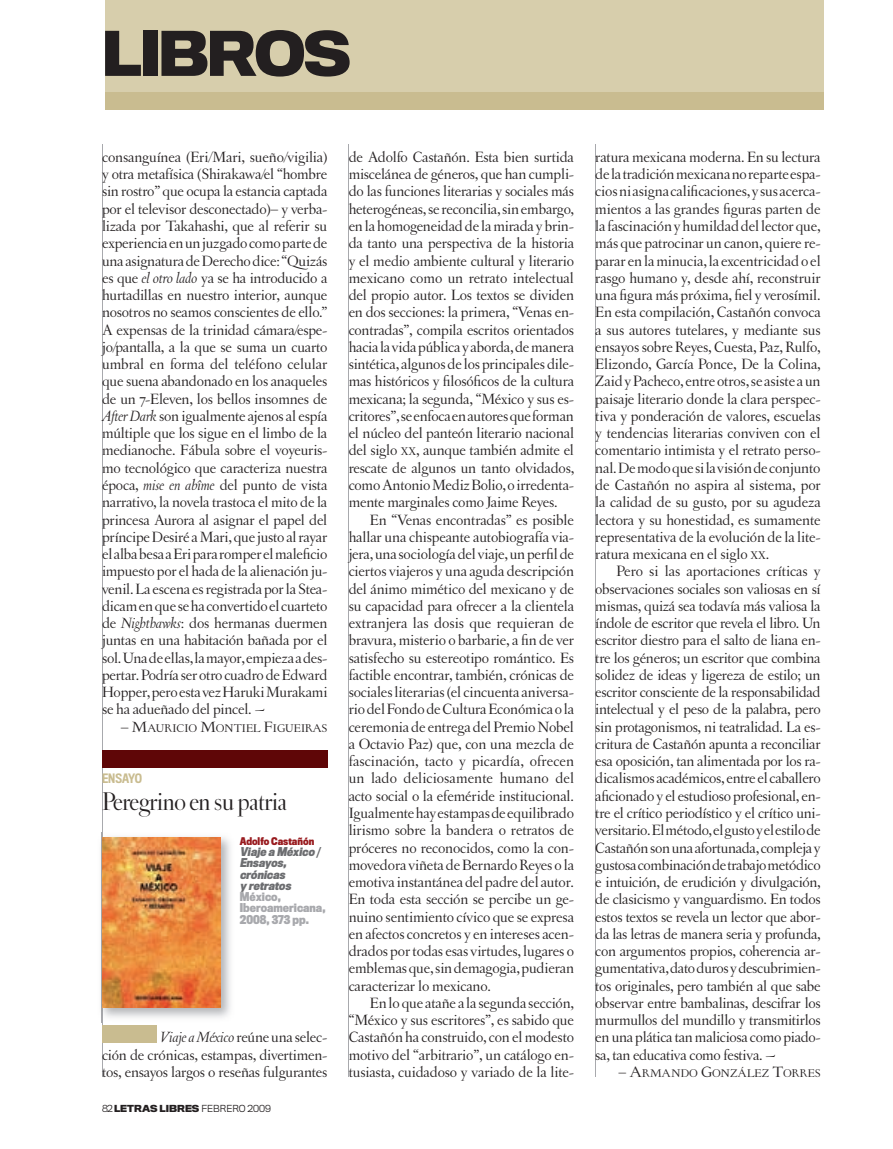
<style>
.page{position:relative;width:893px;height:1149px;background:#fff}
.page>*{position:absolute;margin:0;border:0;box-sizing:border-box;transform-origin:0 0}
.t1{font:700 57px "Titling Gothic FB Normal";letter-spacing:-.04em;color:#231f20}
.t2{font:27px "Letras Display";letter-spacing:-.01em;color:#231f20}
.t3{font:15.75px/17.2px "Letras Oldstyle";letter-spacing:-.015em;color:#231f20;text-align:justify}
.t4{font:500 12px "Titling Gothic FB Cond";letter-spacing:-.005em;color:#c9bc90}
.t5{font:11.85px "Letras Oldstyle Expert";color:#231f20}
.t6{font:italic 700 11.25px/11.2px "Titling Gothic FB Cond";color:#6c6d70}
.t7{font:700 11.25px/11.2px "Titling Gothic FB Cond";color:#a8a9ad}
.t8{font:700 9.75px "Titling Gothic FB Cond";color:#981a1e}
.t9{font:300 9px "Titling Gothic FB Normal";color:#231f20}
.s1{font-style:italic}
.s2{font-size:15.75px}
.s3{font-weight:700}
.s4{font-size:11.85px}
</style>
<div class="page">
<div style="left:105px;top:0;width:719px;height:110px;background:#d7ceac"></div>
<div style="left:105px;top:93px;width:719px;height:17px;background:#c9bc90"></div>
<hr style="left:102px;top:145px;width:1px;height:931px;background:#a8a9ad">
<hr style="left:348px;top:145px;width:1px;height:931px;background:#a8a9ad">
<hr style="left:595px;top:145px;width:1px;height:931px;background:#a8a9ad">
<div style="left:102px;top:750px;width:225px;height:17px;background:#5f0607"></div>
<img style="left:101px;top:832px;width:130px;height:189px">
<img style="left:102px;top:832px;width:1px;height:189px">
<img style="left:102px;top:837px;width:119px;height:170px">
<div style="left:102px;top:1025px;width:54px;height:17px;background:#c9bc90"></div>
<h1 class="t1" style="left:102px;top:18px;width:251px">LIBROS</h1>
<p class="t3" style="left:102px;top:148px;width:227px">consanguínea (Eri/Mari, sueño/vigilia) y otra metafísica (Shirakawa/el “hombre sin rostro” que ocupa la estancia captada por el televisor desconectado)– y verba&shy;lizada por Takahashi, que al referir su experiencia en un juzgado como parte de una asignatura de Derecho dice: “Quizás es que <span class="s1">el otro lado</span> ya se ha introducido a hurtadillas en nuestro interior, aunque nosotros no seamos conscientes de ello.” A expensas de la trinidad cámara/espe&shy;jo/pantalla, a la que se suma un cuarto umbral en forma del teléfono celular que suena abandonado en los anaqueles de un 7-Eleven, los bellos insomnes de <span class="s1">After Dark</span> son igualmente ajenos al espía múltiple que los sigue en el limbo de la medianoche. Fábula sobre el voyeuris&shy;mo tecnológico que caracteriza nuestra época, <span class="s1">mise en abîme</span> del punto de vista narrativo, la novela trastoca el mito de la princesa Aurora al asignar el papel del príncipe Desiré a Mari, que justo al rayar el alba besa a Eri para romper el maleficio impuesto por el hada de la alienación ju&shy;venil. La escena es registrada por la Stea&shy;dicam en que se ha convertido el cuarteto de <span class="s1">Nighthawks</span>: dos hermanas duermen juntas en una habitación bañada por el sol. Una de ellas, la mayor, empieza a des&shy;pertar. Podría ser otro cuadro de Edward Hopper, pero esta vez Haruki Murakami se ha adueñado del pincel. ~</p>
<p class="t5" style="left:121px;top:721px;width:208px"><span class="s2">– M</span>AURICIO <span class="s2">M</span>ONTIEL <span class="s2">F</span>IGUEIRAS</p>
<p class="t4" style="left:102px;top:771px;width:42px">ENSAYO</p>
<h2 class="t2" style="left:102px;top:785px;width:186px">Peregrino en su patria</h2>
<p class="t8" style="left:240px;top:834px;width:76px">Adolfo Castañón</p>
<p class="t6" style="left:240px;top:845px;width:81px">Viaje a México /<br>Ensayos, crónicas<br>y retratos</p>
<p class="t7" style="left:240px;top:890px;width:87px">México,<br>Iberoamericana,<br>2008, 373 pp.</p>
<p class="t3" style="left:102px;top:1028px;width:227px;text-indent:58px"><span class="s1">Viaje a México</span> reúne una selec&shy;ción de crónicas, estampas, divertimen&shy;tos, ensayos largos o reseñas fulgurantes</p>
<p class="t9" style="left:102px;top:1102px;width:170px">82 <span class="s3">LETRAS LIBRES</span> FEBRERO 2009</p>
<p class="t3" style="left:349px;top:148px;width:227px">de Adolfo Castañón. Esta bien surtida miscelánea de géneros, que han cumpli&shy;do las funciones literarias y sociales más heterogéneas, se reconcilia, sin embargo, en la homogeneidad de la mirada y brin&shy;da tanto una perspectiva de la historia y el medio ambiente cultural y literario mexicano como un retrato intelectual del propio autor. Los textos se dividen en dos secciones: la primera, “Venas en&shy;contradas”, compila escritos orientados hacia la vida pública y aborda, de manera sintética, algunos de los principales dile&shy;mas históricos y filosóficos de la cultura mexicana; la segunda, “México y sus es&shy;critores”, se enfoca en autores que forman el núcleo del panteón literario nacional del siglo <span class="s4">XX</span>, aunque también admite el rescate de algunos un tanto olvidados, como Antonio Mediz Bolio, o irredenta&shy;mente marginales como Jaime Reyes.</p>
<p class="t3" style="left:349px;top:510px;width:227px;text-indent:21px">En “Venas encontradas” es posible hallar una chispeante autobiografía via&shy;jera, una sociología del viaje, un perfil de ciertos viajeros y una aguda descripción del ánimo mimético del mexicano y de su capacidad para ofrecer a la clientela extranjera las dosis que requieran de bravura, misterio o barbarie, a fin de ver satisfecho su estereotipo romántico. Es factible encontrar, también, crónicas de sociales literarias (el cincuenta aniversa&shy;rio del Fondo de Cultura Económica o la ceremonia de entrega del Premio Nobel a Octavio Paz) que, con una mezcla de fascinación, tacto y picardía, ofrecen un lado deliciosamente humano del acto social o la efeméride institucional.<br>Igualmente hay estampas de equilibrado lirismo sobre la bandera o retratos de próceres no reconocidos, como la con&shy;movedora viñeta de Bernardo Reyes o la emotiva instantánea del padre del autor.<br>En toda esta sección se percibe un ge&shy;nuino sentimiento cívico que se expresa en afectos concretos y en intereses acen&shy;drados por todas esas virtudes, lugares o emblemas que, sin demagogia, pudieran caracterizar lo mexicano.</p>
<p class="t3" style="left:349px;top:993px;width:227px;text-indent:21px">En lo que atañe a la segunda sección, “México y sus escritores”, es sabido que Castañón ha construido, con el modesto motivo del “arbitrario”, un catálogo en&shy;tusiasta, cuidadoso y variado de la lite-</p>
<p class="t3" style="left:595px;top:148px;width:227px">ratura mexicana moderna. En su lectura de la tradición mexicana no reparte espa&shy;cios ni asigna calificaciones, y sus acerca&shy;mientos a las grandes figuras parten de la fascinación y humildad del lector que, más que patrocinar un canon, quiere re&shy;parar en la minucia, la excentricidad o el rasgo humano y, desde ahí, reconstruir una figura más próxima, fiel y verosímil.<br>En esta compilación, Castañón convoca a sus autores tutelares, y mediante sus ensayos sobre Reyes, Cuesta, Paz, Rulfo, Elizondo, García Ponce, De la Colina, Zaid y Pacheco, entre otros, se asiste a un paisaje literario donde la clara perspec&shy;tiva y ponderación de valores, escuelas y tendencias literarias conviven con el comentario intimista y el retrato perso&shy;nal. De modo que si la visión de conjunto de Castañón no aspira al sistema, por la calidad de su gusto, por su agudeza lectora y su honestidad, es sumamente representativa de la evolución de la lite&shy;ratura mexicana en el siglo <span class="s4">XX</span>.</p>
<p class="t3" style="left:595px;top:562px;width:227px;text-indent:21px">Pero si las aportaciones críticas y observaciones sociales son valiosas en sí mismas, quizá sea todavía más valiosa la índole de escritor que revela el libro. Un escritor diestro para el salto de liana en&shy;tre los géneros; un escritor que combina solidez de ideas y ligereza de estilo; un escritor consciente de la responsabilidad intelectual y el peso de la palabra, pero sin protagonismos, ni teatralidad. La es&shy;critura de Castañón apunta a reconciliar esa oposición, tan alimentada por los ra&shy;dicalismos académicos, entre el caballero aficionado y el estudioso profesional, en&shy;tre el crítico periodístico y el crítico uni&shy;versitario. El método, el gusto y el estilo de Castañón son una afortunada, compleja y gustosa combinación de trabajo metódico e intuición, de erudición y divulgación, de clasicismo y vanguardismo. En todos estos textos se revela un lector que abor&shy;da las letras de manera seria y profunda, con argumentos propios, coherencia ar&shy;gumentativa, dato duros y descubrimien&shy;tos originales, pero también al que sabe observar entre bambalinas, descifrar los murmullos del mundillo y transmitirlos en una plática tan maliciosa como piado&shy;sa, tan educativa como festiva. ~</p>
<p class="t5" style="left:618px;top:1066px;width:204px"><span class="s2">–</span> <span class="s2">A</span>RMANDO <span class="s2">G</span>ONZÁLEZ <span class="s2">T</span>ORRES</p>
</div>
